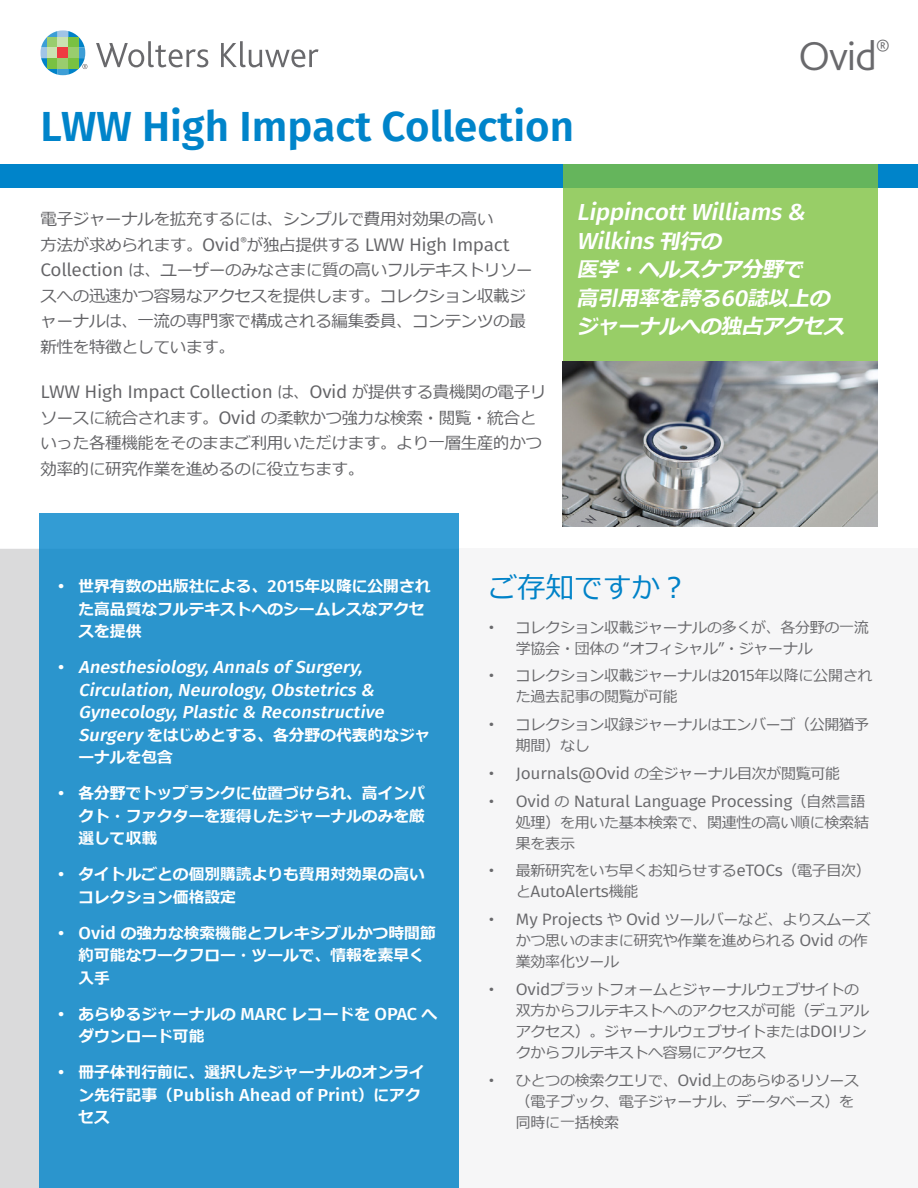
<style>
.page{position:relative;width:918px;height:1188px;background:#fff}
.page>*{position:absolute;margin:0;border:0;box-sizing:border-box;transform-origin:0 0}
.t1{font:300 42.3px "Bliss 2";color:#69696c}
.t2{font:600 42px "Fira Sans";color:#0084ca}
.t3{font:28.5px "Meiryo";color:#0082c8}
.t4{font:italic 500 23.1px/28.5px "Fira Sans";color:#fff;scale:1.05 1}
.t5{font:italic 700 21px/28.5px "Meiryo";color:#fff}
.t6{font:18.15px "Fira Sans";letter-spacing:-.015em;color:#636366;scale:1.05 1}
.t7{font:italic 500 17.4px/22.5px "Fira Sans";color:#fff;scale:1.05 1}
.t8{font:500 17.4px "Fira Sans";color:#fff;scale:1.05 1}
.t9{font:16.5px/25.5px "Meiryo";letter-spacing:-.02em;color:#636366}
.t10{font:16.5px "Fira Sans";letter-spacing:-.015em;color:#69696c;scale:1.05 1}
.t11{font:700 15.75px/22.5px "Meiryo";color:#fff}
.t12{font:15px/21px "Meiryo";letter-spacing:-.02em;color:#69696c}
.s1{font-family:"Fira Sans";font-size:18.15px}
.s2{font-family:"Meiryo";font-size:16.5px}
.s3{font-family:"Meiryo";font-weight:700;font-size:21px}
.s4{font-family:"Fira Sans";font-weight:500;font-size:23.1px}
.s5{font-family:"Fira Sans";font-weight:500;font-size:17.4px}
.s6{font-style:normal}
.s7{font-family:"Fira Sans";font-weight:500;font-style:italic;font-size:17.4px}
.s8{font-family:"Meiryo";font-weight:700;font-size:15.75px}
.s9{font-family:"Fira Sans";font-size:16.5px}
.s10{font-family:"Meiryo";font-size:15px}
</style>
<div class="page">
<div style="left:0;top:549px;width:918px;height:639px;background:#f6f6f7"></div>
<div style="left:0;top:164px;width:918px;height:24px;background:#0084ca"></div>
<svg style="left:563px;top:164px;width:315px;height:198px;background:#91ca65"></svg>
<div style="left:0;top:549px;width:459px;height:639px;background:#dadadb"></div>
<div style="left:40px;top:513px;width:419px;height:675px;background:#2b95cd"></div>
<svg style="left:40px;top:30px;width:47px;height:45px"></svg>
<svg style="left:96px;top:41px;width:112px;height:26px"></svg>
<svg style="left:221px;top:41px;width:98px;height:26px"></svg>
<img style="left:563px;top:362px;width:315px;height:165px">
<p class="t2" style="left:40px;top:92px;width:535px">LWW High Impact Collection</p>
<p class="t1" style="left:798px;top:30px;width:93px">Ovid<sup>®</sup></p>
<p class="t9" style="left:40px;top:207px;width:494px">電子ジャーナルを拡充するには、シンプルで費用対効果の高い<br>方法が求められます。<span class="s1">Ovid</span><sup>®</sup>が独占提供する <span class="s1">LWW High Impact Collection</span> は、ユーザーのみなさまに質の高いフルテキストリソースへの迅速かつ容易なアクセスを提供します。コレクション収載ジャーナルは、一流の専門家で構成される編集委員、コンテンツの最新性を特徴としています。</p>
<p class="t6" style="left:40px;top:379px;width:483px">LWW High Impact Collection <span class="s2">は、</span>Ovid <span class="s2">が提供する貴機関の電子リ</span></p>
<p class="t9" style="left:40px;top:406px;width:503px">ソースに統合されます。<span class="s1">Ovid</span> の柔軟かつ強力な検索・閲覧・統合といった各種機能をそのままご利用いただけます。より一層生産的かつ効率的に研究作業を進めるのに役立ちます。</p>
<p class="t4" style="left:576px;top:197px;width:226px">LippincottWilliams&amp;<br>Wilkins<span class="s3">刊行の</span></p>
<p class="t5" style="left:576px;top:257px;width:260px">医学・ヘルスケア分野で高引用率を誇る<span class="s4">60</span>誌以上の</p>
<p class="t5" style="left:576px;top:314px;width:275px">ジャーナルへの独占アクセス</p>
<p class="t11" style="left:78px;top:576px;width:354px;text-indent:-20px"><span class="s5">•</span> 世界有数の出版社による、<span class="s5">2015</span>年以降に公開された高品質なフルテキストへのシームレスなアクセスを提供</p>
<p class="t7" style="left:78px;top:655px;width:297px;text-indent:-20px"><span class="s6">•</span> Anesthesiology,Annals of Surgery,<br>Circulation,Neurology,Obstetrics &amp;<br>Gynecology,Plastic &amp; Reconstructive</p>
<p class="t11" style="left:78px;top:725px;width:354px"><span class="s7">Surgery</span>をはじめとする、各分野の代表的なジャーナルを包含</p>
<p class="t11" style="left:78px;top:783px;width:348px;text-align:justify;text-indent:-20px"><span class="s5">•</span> 各分野でトップランクに位置づけられ、高インパクト・ファクターを獲得したジャーナルのみを厳選して収載</p>
<p class="t11" style="left:78px;top:864px;width:348px;text-indent:-20px"><span class="s5">•</span> タイトルごとの個別購読よりも費用対効果の高いコレクション価格設定</p>
<p class="t11" style="left:78px;top:923px;width:359px;text-indent:-20px"><span class="s5">• Ovid</span> の強力な検索機能とフレキシブルかつ時間節約可能なワークフロー・ツールで、情報を素早く入手</p>
<p class="t11" style="left:78px;top:1004px;width:360px;text-indent:-20px"><span class="s5">•</span> あらゆるジャーナルの <span class="s5">MARC</span> レコードを <span class="s5">OPAC</span> へダウンロード可能</p>
<p class="t11" style="left:58px;top:1062px;width:368px"><span class="s5">•</span> 冊子体刊行前に、選択したジャーナルのオンライ</p>
<p class="t8" style="left:78px;top:1081px;width:328px"><span class="s8">ン先行記事（</span>Publish Ahead of Print<span class="s8">）にアク</span></p>
<p class="t11" style="left:78px;top:1107px;width:33px">セス</p>
<p class="t3" style="left:489px;top:568px;width:201px">ご存知ですか︖</p>
<p class="t12" style="left:516px;top:617px;width:355px;text-indent:-27px"><span class="s9">•</span> コレクション収載ジャーナルの多くが、各分野の一流学協会・団体の “オフィシャル”・ジャーナル</p>
<p class="t12" style="left:516px;top:666px;width:358px;text-indent:-27px"><span class="s9">•</span> コレクション収載ジャーナルは<span class="s9">2015</span>年以降に公開された過去記事の閲覧が可能</p>
<p class="t12" style="left:516px;top:715px;width:355px;text-indent:-27px"><span class="s9">•</span> コレクション収録ジャーナルはエンバーゴ（公開猶予期間）なし</p>
<p class="t10" style="left:489px;top:761px;width:336px">• Journals@Ovid <span class="s10">の全ジャーナル目次が閲覧可能</span></p>
<p class="t10" style="left:489px;top:788px;width:360px">• Ovid <span class="s10">の</span> Natural Language Processing<span class="s10">（自然言語</span></p>
<p class="t12" style="left:516px;top:812px;width:355px">処理）を用いた基本検索で、関連性の高い順に検索結果を表示</p>
<p class="t12" style="left:489px;top:861px;width:384px"><span class="s9">•</span> 最新研究をいち早くお知らせする<span class="s9">eTOCs</span>（電子目次）</p>
<p class="t10" style="left:516px;top:879px;width:118px"><span class="s10">と</span>AutoAlerts<span class="s10">機能</span></p>
<p class="t10" style="left:489px;top:907px;width:365px">• My Projects <span class="s10">や</span> Ovid <span class="s10">ツールバーなど、よりスムーズ</span></p>
<p class="t12" style="left:516px;top:931px;width:354px">かつ思いのままに研究や作業を進められる <span class="s9">Ovid</span> の作業効率化ツール</p>
<p class="t12" style="left:516px;top:980px;width:355px;text-indent:-27px"><span class="s9">• Ovid</span>プラットフォームとジャーナルウェブサイトの双方からフルテキストへのアクセスが可能（デュアルアクセス）。ジャーナルウェブサイトまたは<span class="s9">DOI</span>リンクからフルテキストへ容易にアクセス</p>
<p class="t12" style="left:516px;top:1070px;width:345px;text-indent:-27px"><span class="s9">•</span> ひとつの検索クエリで、<span class="s9">Ovid</span>上のあらゆるリソース（電子ブック、電子ジャーナル、データベース）を同時に一括検索</p>
</div>
